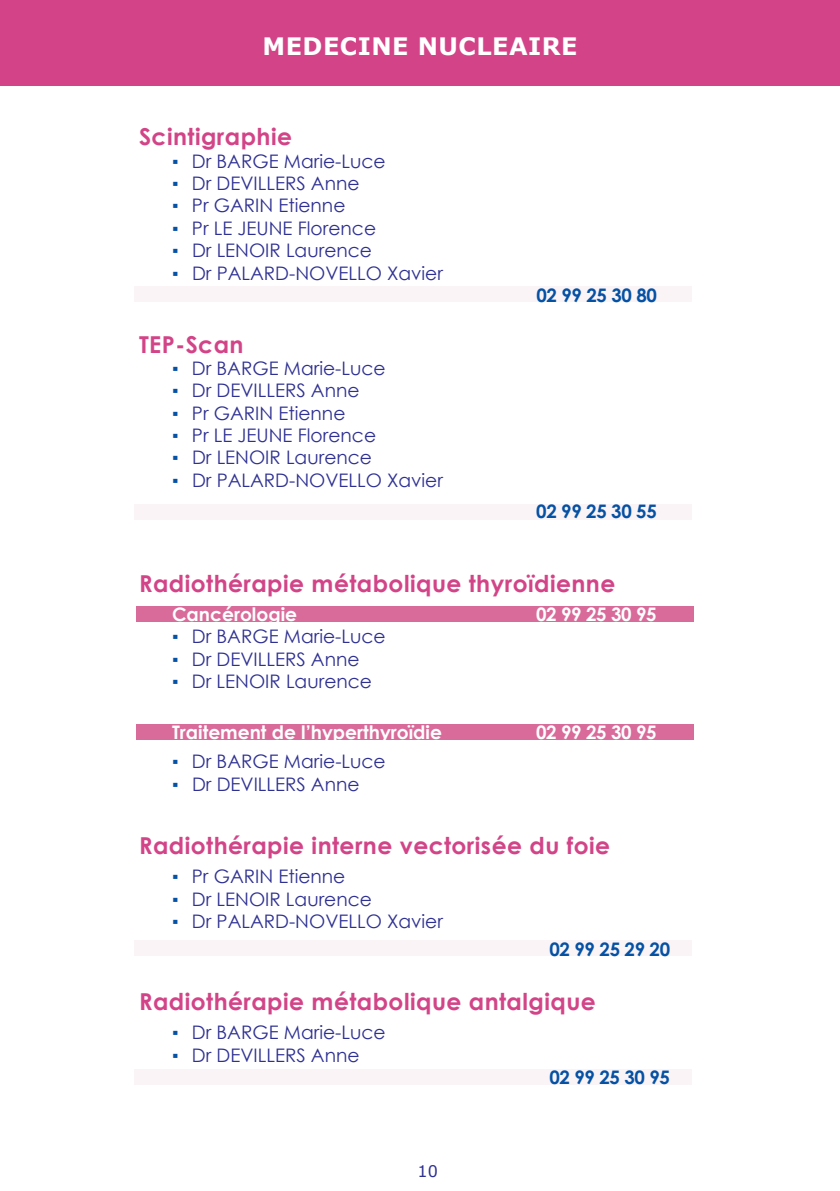
<style>
.page{position:relative;width:840px;height:1191px;background:#fff}
.page>*{position:absolute;margin:0;border:0;box-sizing:border-box;transform-origin:0 0}
.t1{font:700 24px "Verdana";color:#fff}
.t2{font:700 23.4px "Century Gothic";letter-spacing:.02em;color:#d24487}
.t3{font:18.6px "Century Gothic";color:#2e3092}
.t4{font:700 18.6px "Century Gothic";color:#fff}
.t5{font:700 18.6px "Century Gothic";letter-spacing:-.02em;color:#0551a4}
.t6{font:16px "Verdana";color:#2e3092}
.s1{font-family:"Verdana";color:#0551a4}
</style>
<div class="page">
<div style="left:136px;top:606px;width:557px;height:15px;background:#d96b9a"></div>
<div style="left:136px;top:724px;width:557px;height:15px;background:#d96b9a"></div>
<div style="left:134px;top:287px;width:557px;height:15px;background:#fbf4f7"></div>
<div style="left:134px;top:504px;width:557px;height:16px;background:#fbf4f7"></div>
<div style="left:134px;top:940px;width:557px;height:16px;background:#fbf4f7"></div>
<div style="left:134px;top:1069px;width:557px;height:15px;background:#fbf4f7"></div>
<div style="left:0;top:0;width:839px;height:85px;background:#d24487"></div>
<p class="t1" style="left:262px;top:29px;width:20px">MEDE</p>
<p class="t1" style="left:340px;top:29px;width:35px">CINE</p>
<p class="t1" style="left:417px;top:29px;width:92px">NUCLEAIRE</p>
<p class="t2" style="left:139px;top:119px;width:154px">Scintigraphie</p>
<p class="t3" style="left:172px;top:148px;width:215px"><span class="s1">▪</span> Dr BARGE Marie-Luce</p>
<p class="t3" style="left:172px;top:170px;width:90px"><span class="s1">▪</span> Dr DEVILLE</p>
<p class="t3" style="left:285px;top:170px;width:76px">RS Anne</p>
<p class="t3" style="left:172px;top:193px;width:175px"><span class="s1">▪</span> Pr GARIN Etienne</p>
<p class="t3" style="left:172px;top:215px;width:87px"><span class="s1">▪</span> Pr LE JEUNE</p>
<p class="t3" style="left:297px;top:215px;width:80px">Florence</p>
<p class="t3" style="left:172px;top:237px;width:56px"><span class="s1">▪</span> Dr LENOI</p>
<p class="t3" style="left:269px;top:237px;width:104px">R Laurence</p>
<p class="t3" style="left:172px;top:260px;width:57px"><span class="s1">▪</span> Dr PALA</p>
<p class="t3" style="left:264px;top:260px;width:86px">RD-NOVELLO</p>
<p class="t3" style="left:387px;top:260px;width:57px">Xavier</p>
<p class="t2" style="left:139px;top:326px;width:106px">TEP-Scan</p>
<p class="t3" style="left:172px;top:355px;width:215px"><span class="s1">▪</span> Dr BARGE Marie-Luce</p>
<p class="t3" style="left:172px;top:377px;width:90px"><span class="s1">▪</span> Dr DEVILLE</p>
<p class="t3" style="left:285px;top:377px;width:76px">RS Anne</p>
<p class="t3" style="left:172px;top:400px;width:175px"><span class="s1">▪</span> Pr GARIN Etienne</p>
<p class="t3" style="left:172px;top:422px;width:87px"><span class="s1">▪</span> Pr LE JEUNE</p>
<p class="t3" style="left:297px;top:422px;width:80px">Florence</p>
<p class="t3" style="left:172px;top:445px;width:56px"><span class="s1">▪</span> Dr LENOI</p>
<p class="t3" style="left:269px;top:445px;width:104px">R Laurence</p>
<p class="t3" style="left:172px;top:467px;width:57px"><span class="s1">▪</span> Dr PALA</p>
<p class="t3" style="left:264px;top:467px;width:86px">RD-NOVELLO</p>
<p class="t3" style="left:387px;top:467px;width:57px">Xavier</p>
<p class="t5" style="left:536px;top:281px;width:122px">02 99 25 30 80</p>
<p class="t5" style="left:536px;top:496px;width:122px">02 99 25 30 55</p>
<p class="t2" style="left:139px;top:565px;width:477px">Radiothérapie métabolique thyroïdienne</p>
<p class="t4" style="left:172px;top:600px;width:126px">Cancérologie</p>
<p class="t4" style="left:535px;top:600px;width:122px">02 99 25 30 95</p>
<p class="t3" style="left:172px;top:623px;width:215px"><span class="s1">▪</span> Dr BARGE Marie-Luce</p>
<p class="t3" style="left:172px;top:646px;width:90px"><span class="s1">▪</span> Dr DEVILLE</p>
<p class="t3" style="left:285px;top:646px;width:76px">RS Anne</p>
<p class="t3" style="left:172px;top:668px;width:56px"><span class="s1">▪</span> Dr LENOI</p>
<p class="t3" style="left:269px;top:668px;width:104px">R Laurence</p>
<p class="t4" style="left:172px;top:718px;width:271px">Traitement de l’hyperthyroïdie</p>
<p class="t4" style="left:535px;top:718px;width:122px">02 99 25 30 95</p>
<p class="t3" style="left:172px;top:748px;width:215px"><span class="s1">▪</span> Dr BARGE Marie-Luce</p>
<p class="t3" style="left:172px;top:771px;width:90px"><span class="s1">▪</span> Dr DEVILLE</p>
<p class="t3" style="left:285px;top:771px;width:76px">RS Anne</p>
<p class="t2" style="left:139px;top:828px;width:472px">Radiothérapie interne vectorisée du foie</p>
<p class="t3" style="left:172px;top:863px;width:175px"><span class="s1">▪</span> Pr GARIN Etienne</p>
<p class="t3" style="left:172px;top:885px;width:56px"><span class="s1">▪</span> Dr LENOI</p>
<p class="t3" style="left:269px;top:885px;width:104px">R Laurence</p>
<p class="t3" style="left:172px;top:908px;width:57px"><span class="s1">▪</span> Dr PALA</p>
<p class="t3" style="left:264px;top:908px;width:86px">RD-NOVELLO</p>
<p class="t3" style="left:387px;top:908px;width:57px">Xavier</p>
<p class="t5" style="left:549px;top:935px;width:122px">02 99 25 29 20</p>
<p class="t2" style="left:139px;top:984px;width:458px">Radiothérapie métabolique antalgique</p>
<p class="t3" style="left:172px;top:1019px;width:215px"><span class="s1">▪</span> Dr BARGE Marie-Luce</p>
<p class="t3" style="left:172px;top:1042px;width:90px"><span class="s1">▪</span> Dr DEVILLE</p>
<p class="t3" style="left:285px;top:1042px;width:76px">RS Anne</p>
<p class="t5" style="left:549px;top:1063px;width:122px">02 99 25 30 95</p>
<p class="t6" style="left:417px;top:1160px;width:22px">10</p>
</div>
